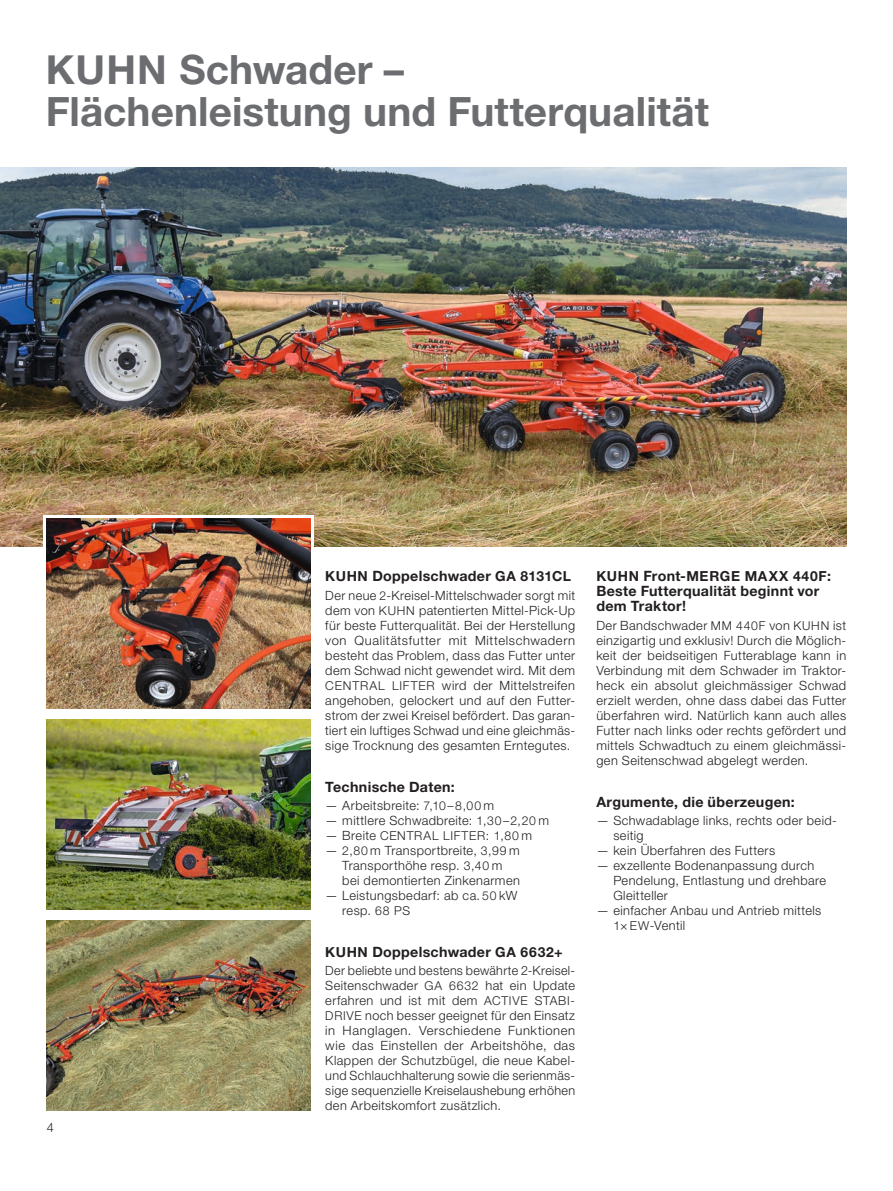
<style>
.page{position:relative;width:893px;height:1191px;background:#fff}
.page>*{position:absolute;margin:0;border:0;box-sizing:border-box;transform-origin:0 0}
.t1{font:700 40.5px/42px "Helvetica Neue LT Std";letter-spacing:.005em;color:#6c6d70}
.t2{font:700 14.25px/15px "Helvetica Neue LT Std";letter-spacing:.02em;color:#231f20}
.t3{font:700 13.8px "Helvetica Neue LT Std";letter-spacing:.05em;color:#231f20}
.t4{font:300 12.75px/15px "Helvetica Neue LT Std";letter-spacing:.035em;color:#231f20}
.t5{font:300 12.15px "Helvetica Neue LT Std";letter-spacing:.065em;color:#231f20}
.s1{font-size:40.05px}
.s2{font-size:13.8px}
.s3{font-size:12.15px}
.s4{font-size:12.75px}
.s5{font-size:14.25px}
</style>
<div class="page">
<img style="left:0;top:168px;width:846px;height:378px">
<svg style="left:44px;top:516px;width:270px;height:114px"></svg>
<img style="left:47px;top:920px;width:263px;height:190px">
<img style="left:47px;top:719px;width:263px;height:190px">
<img style="left:47px;top:519px;width:263px;height:190px">
<h1 class="t1" style="left:46px;top:48px;width:665px"><span class="s1">KUHN</span> Schwader –<br>Flächenleistung und Futterqualität</h1>
<p class="t4" style="left:47px;top:1119px;width:9px">4</p>
<p class="t2" style="left:325px;top:568px;width:247px"><span class="s2">KUHN</span> Doppelschwader <span class="s2">GA 8131CL</span></p>
<p class="t4" style="left:325px;top:588px;width:251px">Der neue <span class="s3">2</span>-Kreisel-Mittelschwader sorgt mit dem von <span class="s3">KUHN</span> patentierten Mittel-Pick-Up für beste Futterqualität. Bei der Herstellung von Qualitätsfutter mit Mittelschwadern besteht das Problem, dass das Futter unter dem Schwad nicht gewendet wird. Mit dem <span class="s3">CENTRAL LIFTER</span> wird der Mittelstreifen angehoben, gelockert und auf den Futter&shy;strom der zwei Kreisel befördert. Das garan&shy;tiert ein luftiges Schwad und eine gleichmäs&shy;sige Trocknung des gesamten Erntegutes.</p>
<p class="t2" style="left:325px;top:778px;width:131px">Technische Daten:</p>
<p class="t4" style="left:325px;top:798px;width:170px">— Arbeitsbreite: <span class="s3">7,10–8,00</span> m</p>
<p class="t4" style="left:325px;top:813px;width:225px">— mittlere Schwadbreite: <span class="s3">1,30 –2,20</span> m</p>
<p class="t5" style="left:325px;top:828px;width:208px"><span class="s4">— Breite</span> CENTRAL LIFTER: 1,80 <span class="s4">m</span></p>
<p class="t4" style="left:342px;top:843px;width:179px;text-indent:-17px">— <span class="s3">2,80</span> m Transportbreite, <span class="s3">3,99</span> m<br>Transporthöhe resp. <span class="s3">3,40</span> m bei demontierten Zinkenarmen</p>
<p class="t4" style="left:342px;top:888px;width:177px;text-indent:-17px">— Leistungsbedarf: ab ca. <span class="s3">50</span> kW resp. <span class="s3">68 PS</span></p>
<p class="t2" style="left:325px;top:943px;width:239px"><span class="s2">KUHN</span> Doppelschwader <span class="s2">GA 6632</span>+</p>
<p class="t4" style="left:325px;top:963px;width:251px;text-align:justify">Der beliebte und bestens bewährte 2-Kreisel-Seitenschwader <span class="s3">GA 6632</span> hat ein Update erfahren und ist mit dem <span class="s3">ACTIVE STABI-DRIVE</span> noch besser geeignet für den Einsatz in Hanglagen. Verschiedene Funktionen wie das Einstellen der Arbeitshöhe, das Klappen der Schutzbügel, die neue Kabel&shy;und Schlauchhalterung sowie die serienmäs&shy;sige sequenzielle Kreiselaushebung erhöhen den Arbeitskomfort zusätzlich.</p>
<p class="t3" style="left:596px;top:568px;width:236px">KUHN <span class="s5">Front-</span>MERGE MAXX 440F<span class="s5">:</span></p>
<p class="t2" style="left:596px;top:583px;width:225px">Beste Futterqualität beginnt vor dem Traktor!</p>
<p class="t4" style="left:596px;top:618px;width:251px;text-align:justify">Der Bandschwader <span class="s3">MM 440F</span> von <span class="s3">KUHN</span> ist einzigartig und exklusiv! Durch die Möglich&shy;keit der beidseitigen Futterablage kann in Verbindung mit dem Schwader im Traktor&shy;heck ein absolut gleichmässiger Schwad erzielt werden, ohne dass dabei das Futter überfahren wird. Natürlich kann auch alles Futter nach links oder rechts gefördert und mittels Schwadtuch zu einem gleichmässi&shy;gen Seitenschwad abgelegt werden.</p>
<p class="t2" style="left:596px;top:793px;width:200px">Argumente, die überzeugen:</p>
<p class="t4" style="left:613px;top:813px;width:225px;text-indent:-17px">— Schwadablage links, rechts oder beid&shy;seitig</p>
<p class="t4" style="left:596px;top:843px;width:180px">— kein Überfahren des Futters</p>
<p class="t4" style="left:613px;top:858px;width:214px;text-indent:-17px">— exzellente Bodenanpassung durch<br>Pendelung, Entlastung und drehbare<br>Gleitteller</p>
<p class="t4" style="left:613px;top:903px;width:210px;text-indent:-17px">— einfacher Anbau und Antrieb mittels<br><span class="s3">1</span>× <span class="s3">EW</span>-Ventil</p>
</div>
